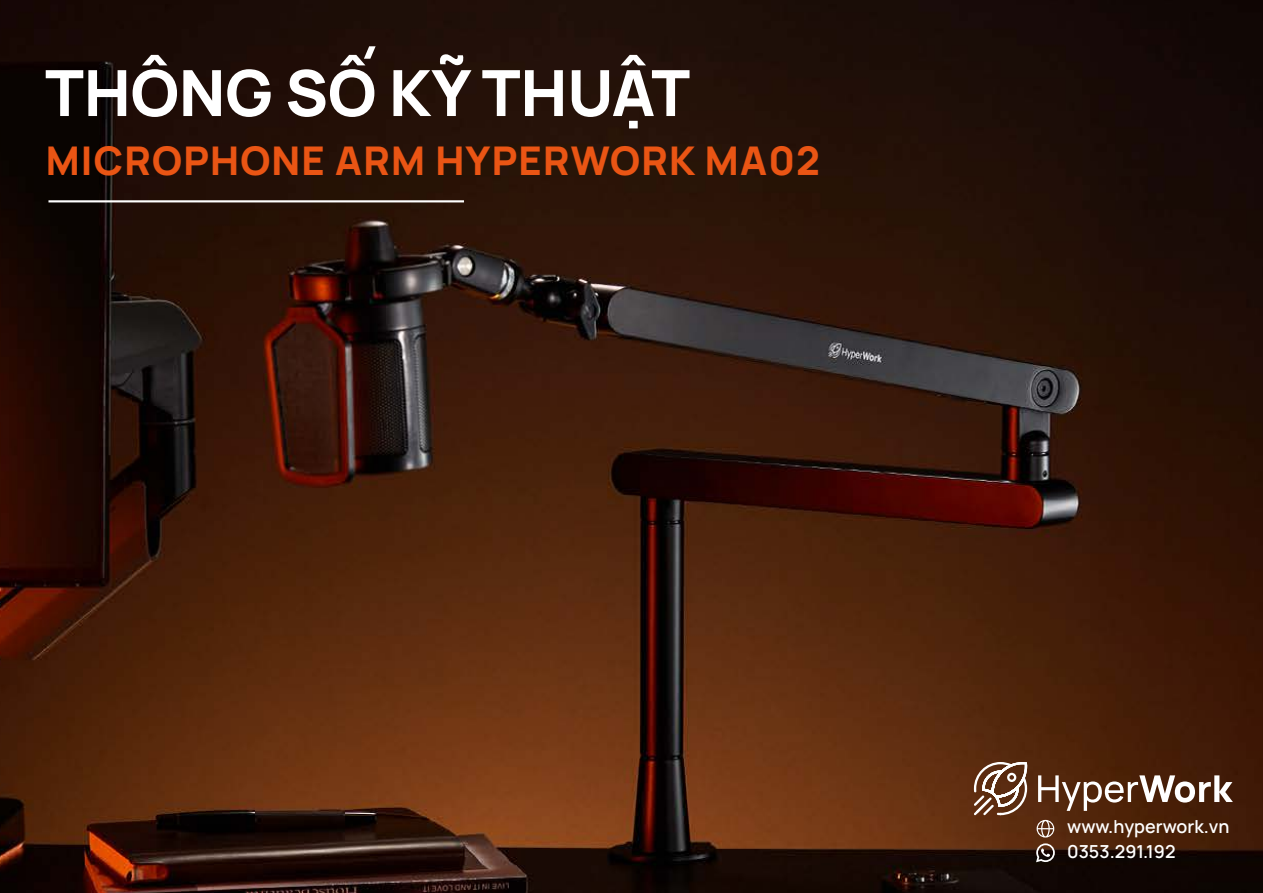
<style>
.page{position:relative;width:1263px;height:893px;background:#fff}
.page>*{position:absolute;margin:0;border:0;box-sizing:border-box;transform-origin:0 0}
.t1{font:800 63.75px "Manrope";color:#fff}
.t2{font:800 39.6px "Manrope";letter-spacing:.03em;color:#ea5514}
.t3{font:600 18px/25.2px "Manrope";color:#fff}
</style>
<div class="page">
<img style="left:0;top:0;width:1263px;height:893px">
<svg style="left:1038px;top:775px;width:195px;height:36px"></svg>
<svg style="left:974px;top:762px;width:53px;height:53px"></svg>
<svg style="left:1036px;top:820px;width:18px;height:17px"></svg>
<svg style="left:1036px;top:843px;width:19px;height:19px"></svg>
<hr style="left:48px;top:200px;width:416px;height:2px;background:#fff">
<h1 class="t1" style="left:45px;top:38px;width:646px">THÔNG SỐ KỸ THUẬT</h1>
<h2 class="t2" style="left:46px;top:127px;width:776px">MICROPHONE ARM HYPERWORK MA02</h2>
<p class="t3" style="left:1067px;top:813px;width:164px">www.hyperwork.vn<br>0353.291.192</p>
</div>
